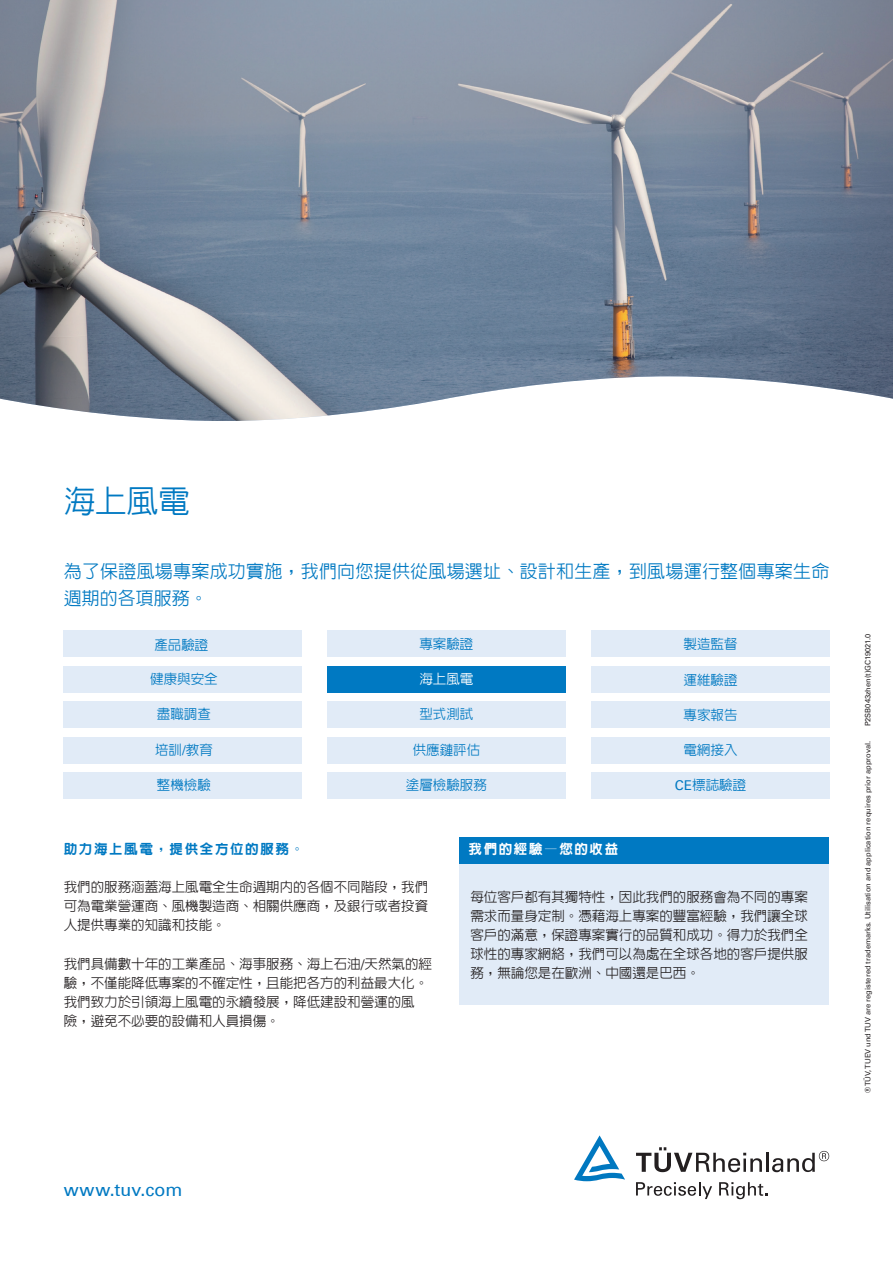
<style>
.page{position:relative;width:893px;height:1263px;background:#fff}
.page>*{position:absolute;margin:0;border:0;box-sizing:border-box;transform-origin:0 0}
.t1{font:500 31.5px "AR New Hei B5";color:#0079c2}
.t2{font:500 18px/27px "AR New Hei B5";letter-spacing:.015em;color:#0079c2}
.t3{font:18px "Univers Com 55 Roman";letter-spacing:.01em;color:#0079c2}
.t4{font:500 13.5px/19.2px "AR New Hei B5";color:#231f20;text-align:justify}
.t5{font:500 13.5px "AR New Hei B5";color:#0079c2}
.t6{font:800 13.5px "AR New Hei B5";letter-spacing:.12em;color:#0079c2}
.t7{font:800 13.5px "AR New Hei B5";letter-spacing:.12em;color:#fff}
.t8{font:500 13.5px "AR New Hei B5";color:#fff}
.t9{font:7.5px "Univers Com 55 Roman";color:#231f20}
.s1{font-family:"Univers Com 55 Roman";font-weight:400}
.s2{font-family:"Univers Com 45";font-weight:300}
</style>
<div class="page">
<svg style="left:636px;top:1147px;width:126px;height:25px"></svg>
<hr style="left:766px;top:1153px;width:3px;height:19px;background:#231f20">
<svg style="left:772px;top:1151px;width:57px;height:21px"></svg>
<svg style="left:574px;top:1135px;width:51px;height:46px"></svg>
<svg style="left:636px;top:1182px;width:76px;height:17px"></svg>
<svg style="left:719px;top:1182px;width:48px;height:17px"></svg>
<img style="left:0;top:0;width:893px;height:421px">
<div style="left:459px;top:837px;width:370px;height:26px;background:#0079c2"></div>
<div style="left:459px;top:864px;width:370px;height:141px;background:#e1ebf7"></div>
<div style="left:64px;top:666px;width:238px;height:26px;background:#e1ebf7"></div>
<div style="left:327px;top:666px;width:239px;height:26px;background:#0079c2"></div>
<div style="left:591px;top:666px;width:238px;height:26px;background:#e1ebf7"></div>
<div style="left:64px;top:701px;width:238px;height:27px;background:#e1ebf7"></div>
<div style="left:327px;top:701px;width:239px;height:27px;background:#e1ebf7"></div>
<div style="left:591px;top:701px;width:238px;height:27px;background:#e1ebf7"></div>
<div style="left:64px;top:737px;width:238px;height:26px;background:#e1ebf7"></div>
<div style="left:327px;top:737px;width:239px;height:26px;background:#e1ebf7"></div>
<div style="left:591px;top:737px;width:238px;height:26px;background:#e1ebf7"></div>
<div style="left:64px;top:772px;width:238px;height:27px;background:#e1ebf7"></div>
<div style="left:327px;top:772px;width:239px;height:27px;background:#e1ebf7"></div>
<div style="left:591px;top:772px;width:238px;height:27px;background:#e1ebf7"></div>
<div style="left:64px;top:631px;width:238px;height:26px;background:#e1ebf7"></div>
<div style="left:327px;top:631px;width:239px;height:26px;background:#e1ebf7"></div>
<div style="left:591px;top:631px;width:238px;height:26px;background:#e1ebf7"></div>
<h1 class="t1" style="left:64px;top:485px;width:127px">海上風電</h1>
<h2 class="t2" style="left:64px;top:558px;width:767px">為了保證風場專案成功實施，我們向您提供從風場選址、設計和生產，到風場運行整個專案生命週期的各項服務。</h2>
<p class="t5" style="left:154px;top:638px;width:55px">產品驗證</p>
<p class="t5" style="left:150px;top:672px;width:69px">健康與安全</p>
<p class="t5" style="left:419px;top:637px;width:55px">專案驗證</p>
<p class="t8" style="left:419px;top:672px;width:55px">海上風電</p>
<p class="t5" style="left:419px;top:707px;width:55px">型式測試</p>
<p class="t5" style="left:413px;top:743px;width:69px">供應鏈評估</p>
<p class="t5" style="left:406px;top:778px;width:82px">塗層檢驗服務</p>
<p class="t5" style="left:684px;top:637px;width:55px">製造監督</p>
<p class="t5" style="left:684px;top:673px;width:55px">運維驗證</p>
<p class="t5" style="left:157px;top:707px;width:56px">盡職調查</p>
<p class="t5" style="left:155px;top:743px;width:59px">培訓<span class="s1">/</span>教育</p>
<p class="t5" style="left:157px;top:778px;width:56px">整機檢驗</p>
<p class="t5" style="left:684px;top:708px;width:55px">專家報告</p>
<p class="t5" style="left:684px;top:743px;width:55px">電網接入</p>
<p class="t5" style="left:675px;top:778px;width:73px"><span class="s1">CE</span>標誌驗證</p>
<p class="t6" style="left:64px;top:842px;width:242px">助力海上風電，提供全方位的服務。</p>
<p class="t4" style="left:64px;top:877px;width:366px">我們的服務涵蓋海上風電全生命週期內的各個不同階段，我們可為電業營運商、風機製造商、相關供應商，及銀行或者投資人提供專業的知識和技能。</p>
<p class="t4" style="left:64px;top:954px;width:370px;text-align:left">我們具備數十年的工業產品、海事服務、海上石油<span class="s2">/</span>天然氣的經驗，不僅能降低專案的不確定性，且能把各方的利益最大化。我們致力於引領海上風電的永續發展，降低建設和營運的風<br>險，避免不必要的設備和人員損傷。</p>
<p class="t7" style="left:469px;top:842px;width:151px">我們的經驗—您的收益</p>
<p class="t4" style="left:470px;top:887px;width:339px">每位客戶都有其獨特性，因此我們的服務會為不同的專案需求而量身定制。憑藉海上專案的豐富經驗，我們讓全球客戶的滿意，保證專案實行的品質和成功。得力於我們全球性的專家網絡，我們可以為處在全球各地的客戶提供服務，無論您是在歐洲、中國還是巴西。</p>
<p class="t9" style="left:863px;top:726px;width:94px;rotate:-90deg">P2SB043zhen(t)GC19021.0</p>
<p class="t9" style="left:863px;top:1093px;width:353px;rotate:-90deg">® TÜV, TUEV und TUV are registered trademarks. Utilisation and application requires prior approval.</p>
<h2 class="t3" style="left:64px;top:1178px;width:120px">www.tuv.com</h2>
</div>
